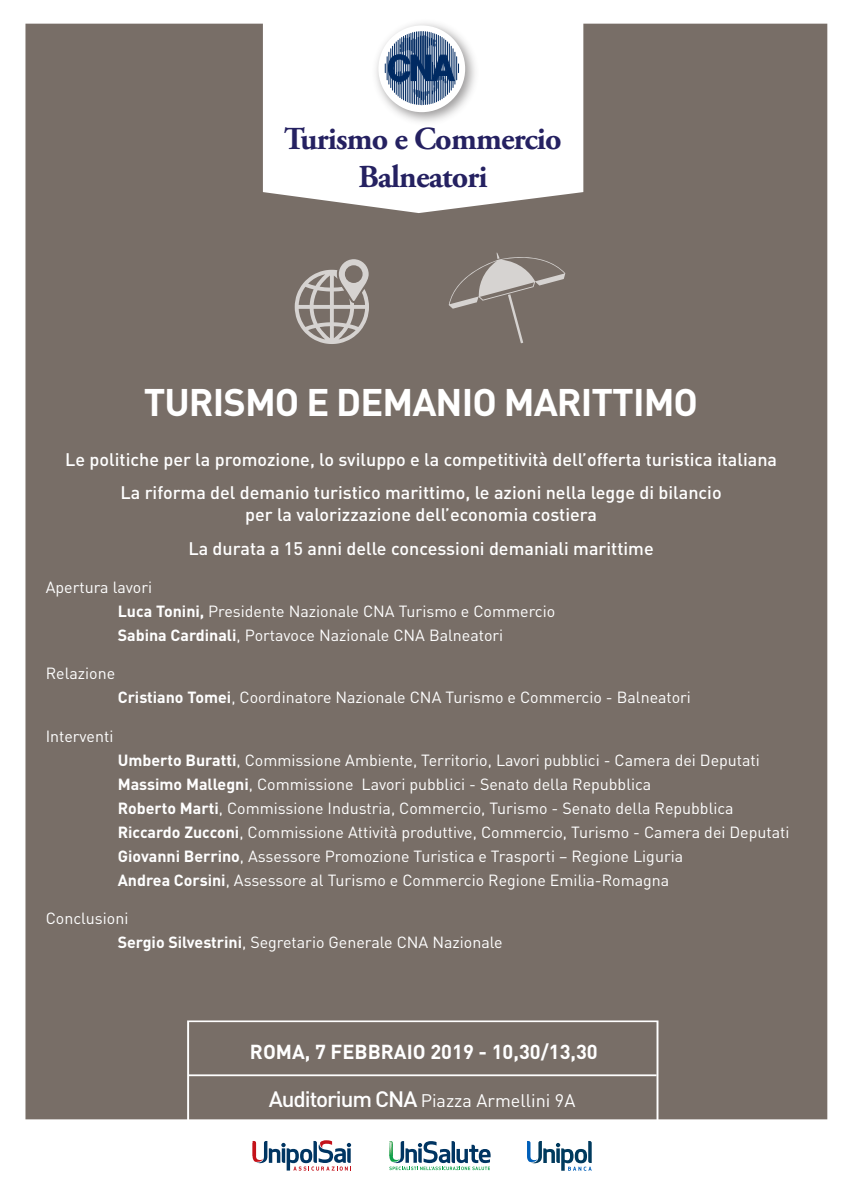
<style>
.page{position:relative;width:851px;height:1191px;background:#fff}
.page>*{position:absolute;margin:0;border:0;box-sizing:border-box;transform-origin:0 0}
.t1{font:700 38px "DIN";letter-spacing:-.025em;color:#fff}
.t2{font:700 32px/38.4px "Adobe Garamond Pro";letter-spacing:-.025em;color:#252161;text-align:center}
.t3{font:700 20px "DIN";color:#fff}
.t4{font:500 18px/33.6px "DIN";color:#fff;text-align:center}
.t5{font:18px "DIN";color:#fff}
.t6{font:16px/24px "DIN";color:#fff}
.s1{font-weight:700}
.s2{font-weight:500;font-size:22px}
</style>
<div class="page">
<div style="left:25px;top:23px;width:803px;height:1097px;background:#786e67"></div>
<svg style="left:187px;top:1020px;width:471px;height:126px;fill:#786e67"></svg>
<hr style="left:188px;top:1074px;width:468px;height:2px;background:#fff">
<svg style="left:263px;top:23px;width:320px;height:190px"></svg>
<img style="left:368px;top:23px;width:114px;height:106px">
<svg style="left:378px;top:25px;width:87px;height:87px"></svg>
<hr style="left:405px;top:35px;width:1px;height:66px;background:#002a62">
<hr style="left:407px;top:35px;width:1px;height:67px;background:#002a62">
<hr style="left:409px;top:34px;width:1px;height:68px;background:#002a62">
<hr style="left:410px;top:33px;width:1px;height:70px;background:#002a62">
<hr style="left:412px;top:33px;width:1px;height:71px;background:#002a62">
<hr style="left:414px;top:32px;width:1px;height:72px;background:#002a62">
<hr style="left:416px;top:32px;width:1px;height:72px;background:#002a62">
<hr style="left:418px;top:32px;width:1px;height:72px;background:#002a62">
<hr style="left:419px;top:32px;width:1px;height:73px;background:#002a62">
<hr style="left:421px;top:32px;width:1px;height:73px;background:#002a62">
<hr style="left:438px;top:35px;width:1px;height:66px;background:#002a62">
<hr style="left:436px;top:35px;width:1px;height:67px;background:#002a62">
<hr style="left:434px;top:34px;width:1px;height:68px;background:#002a62">
<hr style="left:432px;top:33px;width:1px;height:70px;background:#002a62">
<hr style="left:430px;top:33px;width:1px;height:71px;background:#002a62">
<hr style="left:429px;top:32px;width:1px;height:72px;background:#002a62">
<hr style="left:427px;top:32px;width:1px;height:72px;background:#002a62">
<hr style="left:425px;top:32px;width:1px;height:72px;background:#002a62">
<hr style="left:423px;top:32px;width:1px;height:73px;background:#002a62">
<svg style="left:385px;top:36px;width:74px;height:65px"></svg>
<svg style="left:448px;top:252px;width:117px;height:91px;background:#877f79"></svg>
<svg style="left:295px;top:259px;width:74px;height:85px;background:#9d9691"></svg>
<svg style="left:389px;top:1141px;width:101px;height:29px"></svg>
<svg style="left:252px;top:1140px;width:99px;height:30px"></svg>
<svg style="left:527px;top:1141px;width:64px;height:29px"></svg>
<h2 class="t2" style="left:284px;top:120px;width:279px">Turismo e Commercio<br>Balneatori</h2>
<h1 class="t1" style="left:144px;top:378px;width:555px">TURISMO E DEMANIO MARITTIMO</h1>
<p class="t4" style="left:65px;top:442px;width:713px">Le politiche per la promozione, lo sviluppo e la competitività dell’offerta turistica italiana<br>La riforma del demanio turistico marittimo, le azioni nella legge di bilancio</p>
<p class="t4" style="left:188px;top:497px;width:467px">per la valorizzazione dell’economia costiera<br>La durata a 15 anni delle concessioni demaniali marittime</p>
<p class="t6" style="left:118px;top:575px;width:439px;text-indent:-72px">Apertura lavori<br><span class="s1">Luca Tonini,</span> Presidente Nazionale CNA Turismo e Commercio<br><span class="s1">Sabina Cardinali</span>, Portavoce Nazionale CNA Balneatori</p>
<p class="t6" style="left:46px;top:661px;width:71px">Relazione</p>
<p class="t6" style="left:118px;top:685px;width:574px"><span class="s1">Cristiano Tomei</span>, Coordinatore Nazionale CNA Turismo e Commercio - Balneatori</p>
<p class="t6" style="left:46px;top:724px;width:69px">Interventi</p>
<p class="t6" style="left:118px;top:748px;width:673px"><span class="s1">Umberto Buratti</span>, Commissione Ambiente, Territorio, Lavori pubblici - Camera dei Deputati <span class="s1">Massimo Mallegni</span>, Commissione Lavori pubblici - Senato della Repubblica<br><span class="s1">Roberto Marti</span>, Commissione Industria, Commercio, Turismo - Senato della Repubblica <span class="s1">Riccardo Zucconi</span>, Commissione Attività produttive, Commercio, Turismo - Camera dei Deputati <span class="s1">Giovanni Berrino</span>, Assessore Promozione Turistica e Trasporti – Regione Liguria<br><span class="s1">Andrea Corsini</span>, Assessore al Turismo e Commercio Regione Emilia-Romagna</p>
<p class="t6" style="left:118px;top:906px;width:386px;text-indent:-72px">Conclusioni<br><span class="s1">Sergio Silvestrini</span>, Segretario Generale CNA Nazionale</p>
<p class="t3" style="left:250px;top:1038px;width:349px">ROMA, 7 FEBBRAIO 2019 - 10,30/13,30</p>
<p class="t5" style="left:269px;top:1089px;width:308px"><span class="s2">Auditorium CNA</span> Piazza Armellini 9A</p>
</div>
